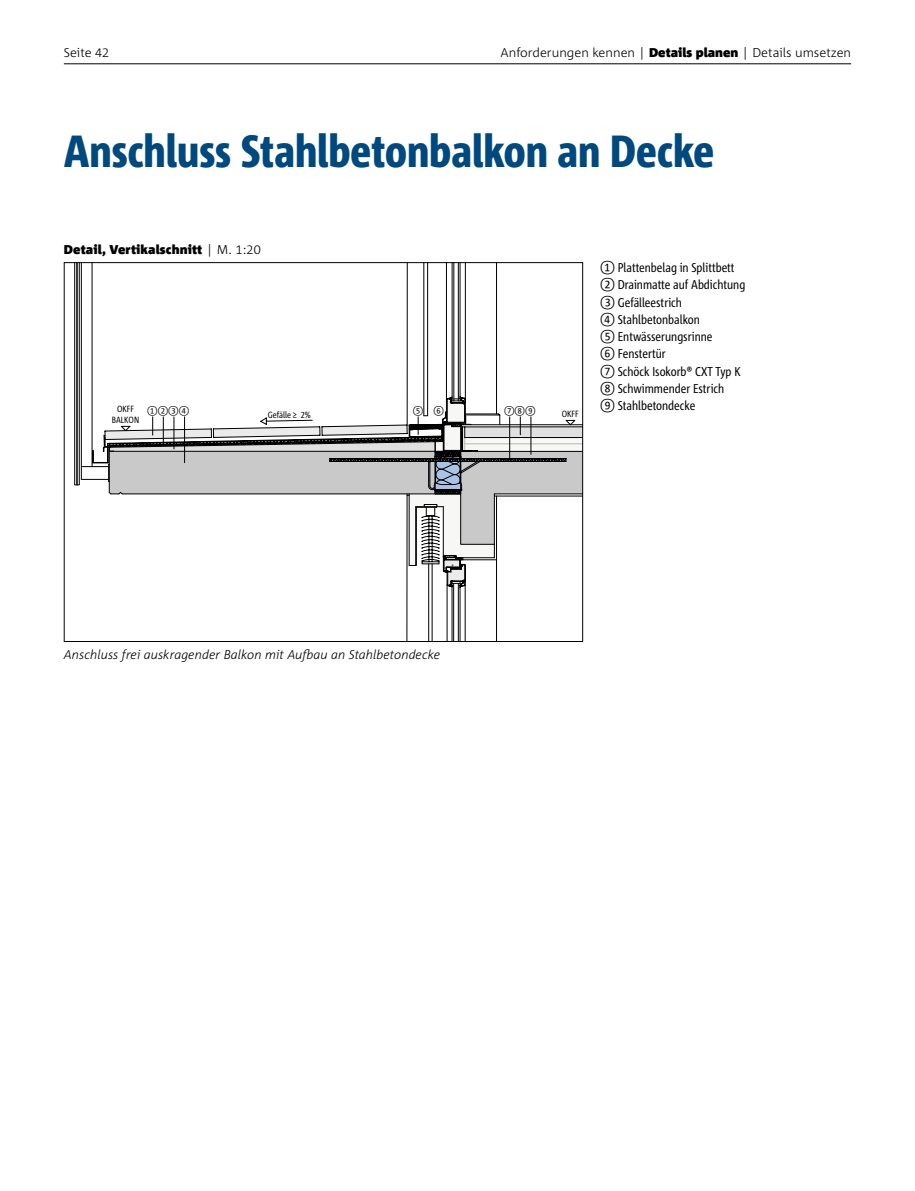
<style>
.page{position:relative;width:915px;height:1191px;background:#fff}
.page>*{position:absolute;margin:0;border:0;box-sizing:border-box;transform-origin:0 0}
.t1{font:800 condensed 45px "Corpid Schoeck";color:#00497f}
.t2{font:condensed 12.75px/17.2px "Corpid Schoeck";color:#000}
.t3{font:italic 300 12.75px "Corpid Schoeck";color:#000}
.t4{font:300 12.75px "Corpid Schoeck";color:#000}
.t5{font:900 12.75px "Corpid Schoeck";letter-spacing:.01em;color:#000}
.t6{font:9px/10.9px "Corpid Cd Schoeck";letter-spacing:-.005em;color:#000;text-align:center}
.s1{font-weight:900}
.s2{font-weight:300}
</style>
<div class="page">
<hr style="left:64px;top:63px;width:786px;height:1px;background:#000">
<hr style="left:496px;top:262px;width:1px;height:152px;background:#000">
<hr style="left:465px;top:262px;width:1px;height:137px;background:#000">
<hr style="left:459px;top:262px;width:1px;height:139px;background:#000">
<hr style="left:451px;top:262px;width:1px;height:139px;background:#000">
<hr style="left:446px;top:262px;width:1px;height:160px;background:#000">
<hr style="left:453px;top:262px;width:1px;height:139px;background:#000">
<hr style="left:458px;top:262px;width:1px;height:139px;background:#000">
<hr style="left:81px;top:262px;width:1px;height:217px;background:#000">
<hr style="left:92px;top:262px;width:1px;height:204px;background:#000">
<hr style="left:406px;top:494px;width:1px;height:148px;background:#000">
<hr style="left:427px;top:262px;width:1px;height:154px;background:#000">
<hr style="left:423px;top:262px;width:1px;height:154px;background:#000">
<hr style="left:407px;top:262px;width:1px;height:163px;background:#000">
<hr style="left:459px;top:581px;width:1px;height:61px;background:#000">
<hr style="left:458px;top:583px;width:1px;height:59px;background:#000">
<hr style="left:451px;top:581px;width:1px;height:61px;background:#000">
<hr style="left:453px;top:583px;width:1px;height:59px;background:#000">
<hr style="left:431px;top:564px;width:1px;height:78px;background:#000">
<hr style="left:446px;top:571px;width:1px;height:71px;background:#000">
<hr style="left:428px;top:564px;width:1px;height:78px;background:#000">
<hr style="left:465px;top:582px;width:1px;height:60px;background:#000">
<hr style="left:496px;top:496px;width:1px;height:146px;background:#000">
<hr style="left:79px;top:262px;width:1px;height:222px;background:#000">
<hr style="left:74px;top:262px;width:1px;height:222px;background:#000">
<svg style="left:74px;top:396px;width:507px;height:191px"></svg>
<hr style="left:77px;top:262px;width:1px;height:223px;background:#000">
<p class="t4" style="left:64px;top:44px;width:47px">Seite 42</p>
<p class="t4" style="left:500px;top:44px;width:352px">Anforderungen kennen | <span class="s1">Details planen</span> | Details umsetzen</p>
<h1 class="t1" style="left:64px;top:123px;width:652px">Anschluss Stahlbetonbalkon an Decke</h1>
<p class="t5" style="left:64px;top:241px;width:198px">Detail, Vertikalschnitt <span class="s2">| M. 1:20</span></p>
<p class="t6" style="left:112px;top:404px;width:29px">OKFF<br>BALKON</p>
<p class="t6" style="left:147px;top:405px;width:45px">①②③④</p>
<p class="t6" style="left:268px;top:409px;width:44px">Gefälle ≥ 2%</p>
<p class="t6" style="left:412px;top:405px;width:34px">⑤ ⑥</p>
<p class="t6" style="left:504px;top:405px;width:34px">⑦⑧⑨</p>
<p class="t6" style="left:561px;top:409px;width:18px">OKFF</p>
<p class="t2" style="left:600px;top:259px;width:147px">① Plattenbelag in Splittbett<br>② Drainmatte auf Abdichtung<br>③ Gefälleestrich<br>④ Stahlbetonbalkon<br>⑤ Entwässerungsrinne<br>⑥ Fenstertür<br>⑦ Schöck Isokorb® CXT Typ K<br>⑧ Schwimmender Estrich<br>⑨ Stahlbetondecke</p>
<p class="t3" style="left:64px;top:646px;width:378px">Anschluss frei auskragender Balkon mit Aufbau an Stahlbetondecke</p>
</div>
